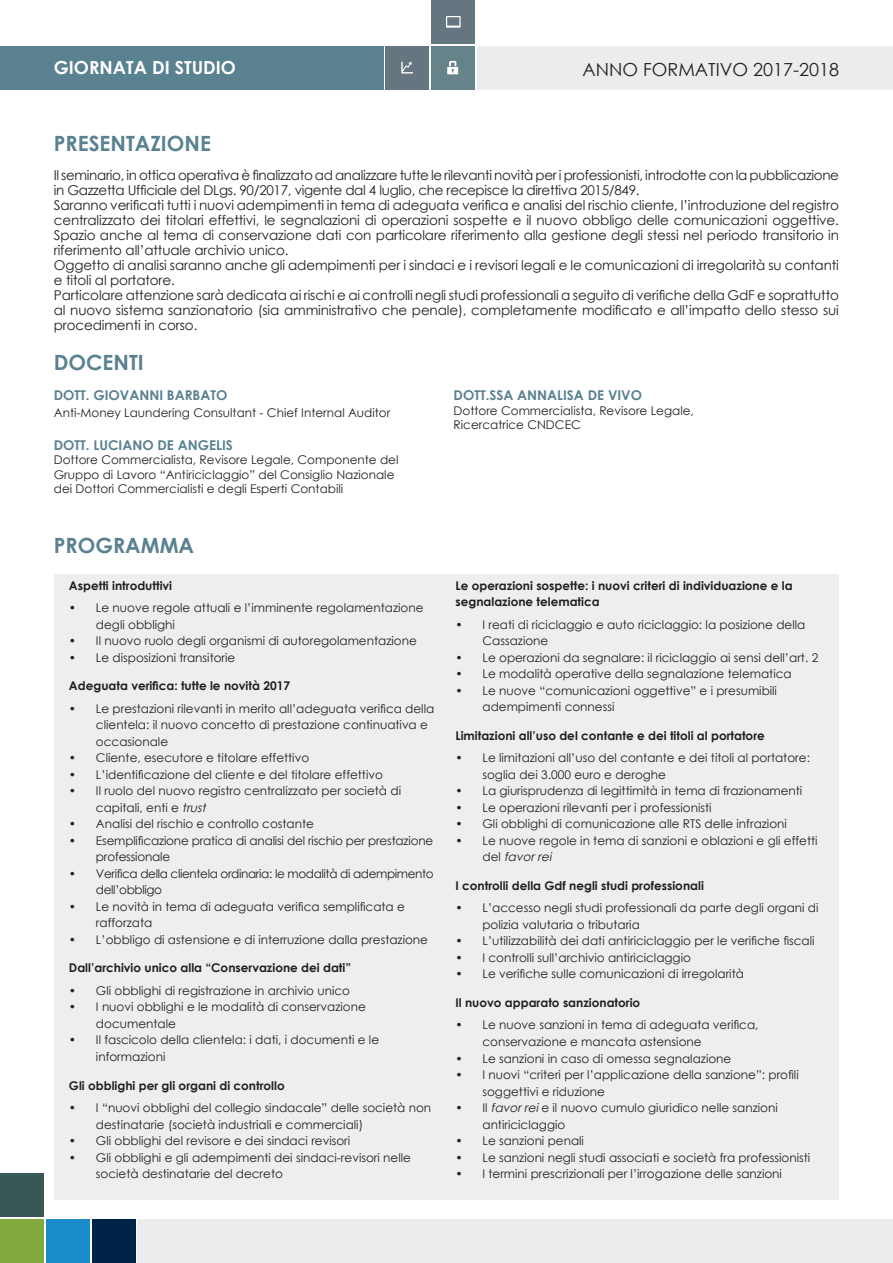
<style>
.page{position:relative;width:893px;height:1263px;background:#fff}
.page>*{position:absolute;margin:0;border:0;box-sizing:border-box;transform-origin:0 0}
.t1{font:700 21px "Century Gothic";color:#598190}
.t2{font:18px "Century Gothic";color:#231f20}
.t3{font:700 18px "Century Gothic";color:#fff}
.t4{font:13.5px/15px "Century Gothic";letter-spacing:-.01em;color:#231f20}
.t5{font:700 13.5px "Century Gothic";color:#598190}
.t6{font:12px/16.5px "Century Gothic";color:#231f20}
.t7{font:700 12px/16.5px "Century Gothic";color:#231f20}
.t8{font:12px/16.5px "Century Gothic";letter-spacing:-.03em;color:#231f20}
.s1{font-style:italic}
</style>
<div class="page">
<div style="left:0;top:46px;width:384px;height:43px;background:#598190"></div>
<div style="left:477px;top:46px;width:416px;height:43px;background:#ececee"></div>
<div style="left:431px;top:46px;width:44px;height:43px;background:#66838a"></div>
<div style="left:431px;top:0;width:44px;height:44px;background:#657680"></div>
<div style="left:385px;top:46px;width:44px;height:43px;background:#657680"></div>
<div style="left:54px;top:574px;width:785px;height:625px;background:#eeeeef"></div>
<svg style="left:447px;top:61px;width:11px;height:13px"></svg>
<svg style="left:446px;top:16px;width:15px;height:12px"></svg>
<svg style="left:401px;top:62px;width:12px;height:12px"></svg>
<div style="left:0;top:1219px;width:44px;height:44px;background:#83aa3e"></div>
<div style="left:0;top:1173px;width:44px;height:44px;background:#395855"></div>
<div style="left:92px;top:1219px;width:44px;height:44px;background:#002447"></div>
<div style="left:138px;top:1219px;width:755px;height:44px;background:#ececee"></div>
<div style="left:46px;top:1219px;width:44px;height:44px;background:#1a8cca"></div>
<h2 class="t3" style="left:54px;top:54px;width:184px">GIORNATA DI STUDIO</h2>
<h2 class="t2" style="left:582px;top:57px;width:258px">ANNO FORMATIVO 2017-2018</h2>
<p class="t1" style="left:54px;top:127px;width:159px">PRESENTAZIONE</p>
<p class="t4" style="left:54px;top:167px;width:787px">Il seminario, in ottica operativa è finalizzato ad analizzare tutte le rilevanti novità per i professionisti, introdotte con la pubblicazione in Gazzetta Ufficiale del DLgs. 90/2017, vigente dal 4 luglio, che recepisce la direttiva 2015/849.</p>
<p class="t4" style="left:54px;top:197px;width:787px;text-align:justify">Saranno verificati tutti i nuovi adempimenti in tema di adeguata verifica e analisi del rischio cliente, l’introduzione del registro centralizzato dei titolari effettivi, le segnalazioni di operazioni sospette e il nuovo obbligo delle comunicazioni oggettive.<br>Spazio anche al tema di conservazione dati con particolare riferimento alla gestione degli stessi nel periodo transitorio in riferimento all’attuale archivio unico.</p>
<p class="t4" style="left:54px;top:257px;width:787px">Oggetto di analisi saranno anche gli adempimenti per i sindaci e i revisori legali e le comunicazioni di irregolarità su contanti e titoli al portatore.</p>
<p class="t4" style="left:54px;top:287px;width:787px;text-align:justify">Particolare attenzione sarà dedicata ai rischi e ai controlli negli studi professionali a seguito di verifiche della GdF e soprattutto al nuovo sistema sanzionatorio (sia amministrativo che penale), completamente modificato e all’impatto dello stesso sui procedimenti in corso.</p>
<p class="t1" style="left:54px;top:346px;width:91px">DOCENTI</p>
<p class="t5" style="left:54px;top:385px;width:175px">DOTT. GIOVANNI BARBATO</p>
<p class="t6" style="left:54px;top:404px;width:338px">Anti-Money Laundering Consultant - Chief Internal Auditor</p>
<p class="t5" style="left:54px;top:435px;width:181px">DOTT. LUCIANO DE ANGELIS</p>
<p class="t6" style="left:54px;top:452px;width:346px;line-height:14.4px">Dottore Commercialista, Revisore Legale, Componente del<br>Gruppo di Lavoro “Antiriciclaggio” del Consiglio Nazionale dei Dottori Commercialisti e degli Esperti Contabili</p>
<p class="t1" style="left:54px;top:529px;width:142px">PROGRAMMA</p>
<p class="t7" style="left:69px;top:577px;width:105px">Aspetti introduttivi</p>
<p class="t6" style="left:96px;top:600px;width:329px;text-indent:-27px">• Le nuove regole attuali e l’imminente regolamentazione degli obblighi</p>
<p class="t6" style="left:69px;top:633px;width:349px">• Il nuovo ruolo degli organismi di autoregolamentazione</p>
<p class="t6" style="left:69px;top:649px;width:168px">• Le disposizioni transitorie</p>
<p class="t7" style="left:69px;top:677px;width:223px">Adeguata verifica: tutte le novità 2017</p>
<p class="t6" style="left:96px;top:700px;width:340px;text-indent:-27px">• Le prestazioni rilevanti in merito all’adeguata verifica della clientela: il nuovo concetto di prestazione continuativa e occasionale</p>
<p class="t6" style="left:69px;top:750px;width:242px">• Cliente, esecutore e titolare effettivo</p>
<p class="t6" style="left:69px;top:766px;width:315px">• L’identificazione del cliente e del titolare effettivo</p>
<p class="t6" style="left:96px;top:783px;width:307px;text-indent:-27px">• Il ruolo del nuovo registro centralizzato per società di capitali, enti e <span class="s1">trust</span></p>
<p class="t6" style="left:69px;top:816px;width:246px">• Analisi del rischio e controllo costante</p>
<p class="t6" style="left:96px;top:832px;width:339px;text-indent:-27px">• Esemplificazione pratica di analisi del rischio per prestazione professionale</p>
<p class="t8" style="left:96px;top:865px;width:339px;text-indent:-27px">• Verifica della clientela ordinaria: le modalità di adempimento dell’obbligo</p>
<p class="t6" style="left:96px;top:898px;width:310px;text-indent:-27px">• Le novità in tema di adeguata verifica semplificata e rafforzata</p>
<p class="t6" style="left:69px;top:931px;width:361px">• L’obbligo di astensione e di interruzione dalla prestazione</p>
<p class="t7" style="left:69px;top:959px;width:284px">Dall’archivio unico alla “Conservazione dei dati”</p>
<p class="t6" style="left:69px;top:982px;width:283px">• Gli obblighi di registrazione in archivio unico</p>
<p class="t6" style="left:96px;top:999px;width:271px;text-indent:-27px">• I nuovi obblighi e le modalità di conservazione documentale</p>
<p class="t6" style="left:96px;top:1032px;width:285px;text-indent:-27px">• Il fascicolo della clientela: i dati, i documenti e le informazioni</p>
<p class="t7" style="left:69px;top:1076px;width:217px">Gli obblighi per gli organi di controllo</p>
<p class="t6" style="left:96px;top:1099px;width:337px;text-indent:-27px">• I “nuovi obblighi del collegio sindacale” delle società non destinatarie (società industriali e commerciali)</p>
<p class="t6" style="left:69px;top:1132px;width:283px">• Gli obblighi del revisore e dei sindaci revisori</p>
<p class="t6" style="left:96px;top:1149px;width:317px;text-indent:-27px">• Gli obblighi e gli adempimenti dei sindaci-revisori nelle società destinatarie del decreto</p>
<p class="t5" style="left:454px;top:385px;width:190px">DOTT.SSA ANNALISA DE VIVO</p>
<p class="t6" style="left:454px;top:403px;width:242px;line-height:14.4px">Dottore Commercialista, Revisore Legale,<br>Ricercatrice CNDCEC</p>
<p class="t7" style="left:455px;top:577px;width:339px">Le operazioni sospette: i nuovi criteri di individuazione e la segnalazione telematica</p>
<p class="t6" style="left:482px;top:616px;width:324px;text-indent:-27px">• I reati di riciclaggio e auto riciclaggio: la posizione della<br>Cassazione</p>
<p class="t6" style="left:455px;top:649px;width:364px">• Le operazioni da segnalare: il riciclaggio ai sensi dell’art. 2</p>
<p class="t6" style="left:455px;top:666px;width:338px">• Le modalità operative della segnalazione telematica</p>
<p class="t6" style="left:482px;top:682px;width:296px;text-indent:-27px">• Le nuove “comunicazioni oggettive” e i presumibili adempimenti connessi</p>
<p class="t7" style="left:455px;top:727px;width:311px">Limitazioni all’uso del contante e dei titoli al portatore</p>
<p class="t6" style="left:482px;top:750px;width:329px;text-indent:-27px">• Le limitazioni all’uso del contante e dei titoli al portatore: soglia dei 3.000 euro e deroghe</p>
<p class="t6" style="left:455px;top:783px;width:348px">• La giurisprudenza di legittimità in tema di frazionamenti</p>
<p class="t6" style="left:455px;top:799px;width:258px">• Le operazioni rilevanti per i professionisti</p>
<p class="t6" style="left:455px;top:816px;width:333px">• Gli obblighi di comunicazione alle RTS delle infrazioni</p>
<p class="t6" style="left:482px;top:832px;width:337px;text-indent:-27px">• Le nuove regole in tema di sanzioni e oblazioni e gli effetti d e l <span class="s1">favorrei</span></p>
<p class="t7" style="left:455px;top:877px;width:250px">I controlli della Gdf negli studi professionali</p>
<p class="t6" style="left:482px;top:900px;width:338px;text-indent:-27px">• L’accesso negli studi professionali da parte degli organi di polizia valutaria o tributaria</p>
<p class="t6" style="left:455px;top:933px;width:361px">• L’utilizzabilità dei dati antiriciclaggio per le verifiche fiscali</p>
<p class="t6" style="left:455px;top:949px;width:237px">• I controlli sull’archivio antiriciclaggio</p>
<p class="t6" style="left:455px;top:966px;width:290px">• Le verifiche sulle comunicazioni di irregolarità</p>
<p class="t7" style="left:455px;top:994px;width:186px">Il nuovo apparato sanzionatorio</p>
<p class="t6" style="left:482px;top:1017px;width:278px;text-indent:-27px">• Le nuove sanzioni in tema di adeguata verifica, conservazione e mancata astensione</p>
<p class="t6" style="left:455px;top:1050px;width:277px">• Le sanzioni in caso di omessa segnalazione</p>
<p class="t6" style="left:482px;top:1066px;width:318px;text-indent:-27px">• I nuovi “criteri per l’applicazione della sanzione”: profili soggettivi e riduzione</p>
<p class="t6" style="left:482px;top:1099px;width:297px;text-indent:-27px">• Il <span class="s1">favorrei</span>e il nuovo cumulo giuridico nelle sanzioni antiriciclaggio</p>
<p class="t6" style="left:455px;top:1132px;width:130px">• Le sanzioni penali</p>
<p class="t6" style="left:455px;top:1149px;width:356px">• Le sanzioni negli studi associati e società fra professionisti</p>
<p class="t6" style="left:455px;top:1165px;width:328px">• I termini prescrizionali per l’irrogazione delle sanzioni</p>
</div>
